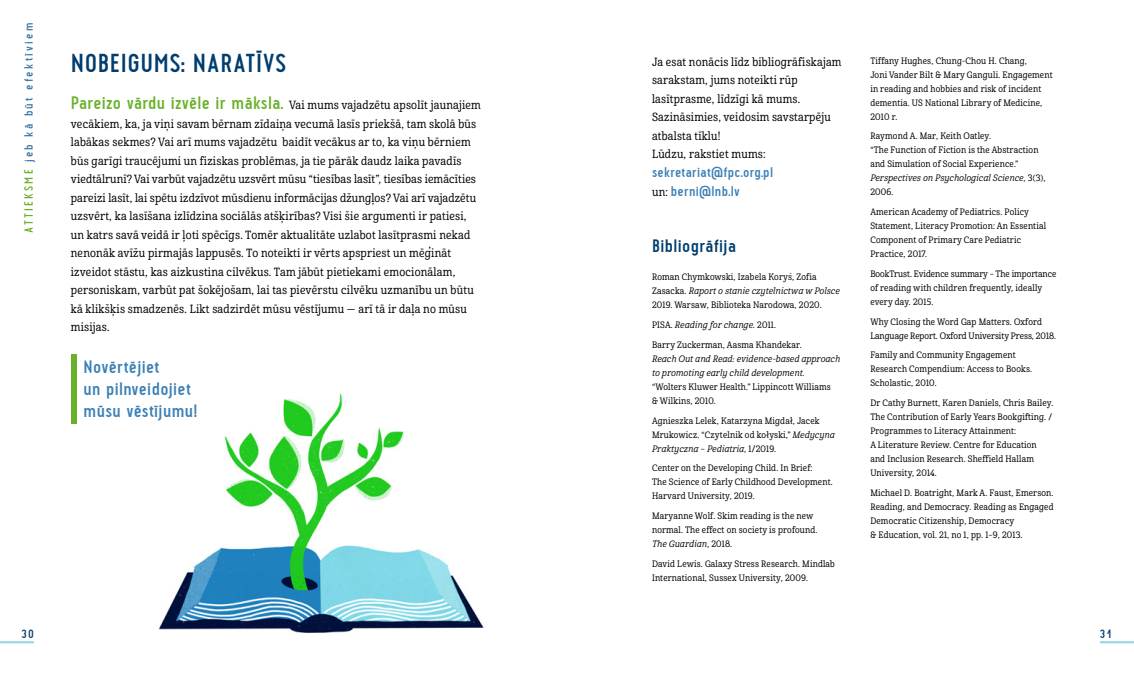
<style>
.page{position:relative;width:1134px;height:681px;background:#fff}
.page>*{position:absolute;margin:0;border:0;box-sizing:border-box;transform-origin:0 0}
.t1{font:700 26px "Pekora";letter-spacing:.02em;color:#003e6f}
.t2{font:700 18px/22px "Pekora";letter-spacing:.02em;color:#3c80b5}
.t3{font:700 18px "Pekora";letter-spacing:.02em;color:#003e6f}
.t4{font:700 14px/19px "Pekora";letter-spacing:.02em;color:#3c80b5}
.t5{font:700 12px "Pekora";letter-spacing:.185em;color:#3b78ab}
.t6{font:700 12px "Pekora";color:#003e6f}
.t7{font:11.5px/18.5px "Cabrito Con Med";letter-spacing:.02em;color:#000}
.t8{font:9px/14px "Cabrito Con Med";letter-spacing:.02em;color:#000}
.t9{font:9px/14px "Cabrito Con Med It";letter-spacing:.02em;color:#000}
.t10{font:9px/14px "Cabrito Con Med";color:#000}
.s1{color:#69b12a}
.s2{font-family:"Pekora";font-weight:700;font-size:18px;color:#69b12a}
.s3{font-family:"Cabrito Con Med";font-weight:400;font-size:11.5px;color:#000}
.s4{font-family:"Cabrito Con Med"}
.s5{font-family:"Cabrito Con Med It"}
</style>
<div class="page">
<img style="left:159px;top:393px;width:325px;height:240px">
<div style="left:71px;top:354px;width:6px;height:70px;background:#69b12a"></div>
<hr style="left:0;top:641px;width:34px;height:2px;background:#91d3e7">
<hr style="left:1100px;top:641px;width:34px;height:2px;background:#91d3e7">
<h3 class="t5" style="left:22px;top:233px;width:212px;rotate:-90deg"><span class="s1">ATTIEKSME</span> jeb kā būt efektīviem</h3>
<h1 class="t1" style="left:71px;top:49px;width:217px">NOBEIGUMS: NARATĪVS</h1>
<p class="t7" style="left:71px;top:96px;width:412px"><span class="s2">Pareizo vārdu izvēle ir māksla.</span> Vai mums vajadzētu apsolīt jaunajiem vecākiem, ka, ja viņi savam bērnam zīdaiņa vecumā lasīs priekšā, tam skolā būs labākas sekmes? Vai arī mums vajadzētu baidīt vecākus ar to, ka viņu bērniem būs garīgi traucējumi un fiziskas problēmas, ja tie pārāk daudz laika pavadīs viedtālrunī? Vai varbūt vajadzētu uzsvērt mūsu “tiesības lasīt”, tiesības iemācīties pareizi lasīt, lai spētu izdzīvot mūsdienu informācijas džungļos? Vai arī vajadzētu uzsvērt, ka lasīšana izlīdzina sociālās atšķirības? Visi šie argumenti ir patiesi, un katrs savā veidā ir ļoti spēcīgs. Tomēr aktualitāte uzlabot lasītprasmi nekad nenonāk avīžu pirmajās lappusēs. To noteikti ir vērts apspriest un mēģināt izveidot stāstu, kas aizkustina cilvēkus. Tam jābūt pietiekami emocionālam, personiskam, varbūt pat šokējošam, lai tas pievērstu cilvēku uzmanību un būtu kā klikšķis smadzenēs. Likt sadzirdēt mūsu vēstījumu — arī tā ir daļa no mūsu misijas.</p>
<h2 class="t2" style="left:84px;top:356px;width:115px">Novērtējiet<br>un pilnveidojiet mūsu vēstījumu!</h2>
<p class="t7" style="left:652px;top:53px;width:191px">Ja esat nonācis līdz bibliogrāfiskajam sarakstam, jums noteikti rūp lasītprasme, līdzīgi kā mums.<br>Sazināsimies, veidosim savstarpēju atbalsta tīklu!<br>Lūdzu, rakstiet mums:</p>
<h3 class="t4" style="left:652px;top:163px;width:123px">sekretariat@fpc.org.pl <span class="s3">un:</span> berni@lnb.lv</h3>
<h2 class="t3" style="left:652px;top:236px;width:85px">Bibliogrāfija</h2>
<p class="t8" style="left:652px;top:270px;width:166px">Roman Chymkowski, Izabela Koryś, Zofia</p>
<p class="t9" style="left:652px;top:284px;width:189px"><span class="s4">Zasacka.</span> Raport o stanie czytelnictwa w Polsce</p>
<p class="t8" style="left:652px;top:298px;width:171px">2019. Warsaw, Biblioteka Narodowa, 2020.</p>
<p class="t9" style="left:652px;top:318px;width:125px"><span class="s4">PISA.</span> Reading for change. <span class="s4">2011.</span></p>
<p class="t8" style="left:652px;top:338px;width:151px">Barry Zuckerman, Aasma Khandekar.</p>
<p class="t9" style="left:652px;top:352px;width:189px">Reach Out and Read: evidence-based approach to promoting early child development.</p>
<p class="t8" style="left:652px;top:380px;width:180px">“Wolters Kluwer Health.” Lippincott Williams &amp; Wilkins, 2010.</p>
<p class="t8" style="left:652px;top:413px;width:184px">Agnieszka Lelek, Katarzyna Migdał, Jacek<br>Mrukowicz. “Czytelnik od kołyski,” <span class="s5">Medycyna</span></p>
<p class="t9" style="left:652px;top:441px;width:126px">Praktyczna – Pediatria<span class="s4">, 1/2019.</span></p>
<p class="t8" style="left:652px;top:461px;width:182px">Center on the Developing Child. In Brief:<br>The Science of Early Childhood Development.<br>Harvard University, 2019.</p>
<p class="t8" style="left:652px;top:509px;width:167px">Maryanne Wolf. Skim reading is the new normal. The effect on society is profound.</p>
<p class="t9" style="left:652px;top:537px;width:82px">The Guardian<span class="s4">, 2018.</span></p>
<p class="t8" style="left:652px;top:556px;width:184px">David Lewis. Galaxy Stress Research. Mindlab<br>International, Sussex University, 2009.</p>
<p class="t8" style="left:870px;top:54px;width:184px">Tiffany Hughes, Chung-Chou H. Chang,<br>Joni Vander Bilt &amp; Mary Ganguli. Engagement in reading and hobbies and risk of incident dementia. US National Library of Medicine, 2010 r.</p>
<p class="t8" style="left:870px;top:129px;width:170px">Raymond A. Mar, Keith Oatley.<br>“The Function of Fiction is the Abstraction and Simulation of Social Experience.”</p>
<p class="t9" style="left:870px;top:171px;width:177px">Perspectives on Psychological Science<span class="s4">, 3(3),</span></p>
<p class="t8" style="left:870px;top:183px;width:160px;line-height:19.7px">2006.<br>American Academy of Pediatrics. Policy</p>
<p class="t8" style="left:870px;top:219px;width:177px">Statement, Literacy Promotion: An Essential<br>Component of Primary Care Pediatric<br>Practice, 2017.</p>
<p class="t8" style="left:870px;top:267px;width:188px">BookTrust. Evidence summary – The importance of reading with children frequently, ideally every day. 2015.</p>
<p class="t10" style="left:870px;top:314px;width:187px">Why Closing the Word Gap Matters. Oxford<br>Language Report. Oxford University Press, 2018.</p>
<p class="t8" style="left:870px;top:348px;width:163px">Family and Community Engagement<br>Research Compendium: Access to Books.<br>Scholastic, 2010.</p>
<p class="t8" style="left:870px;top:396px;width:185px">Dr Cathy Burnett, Karen Daniels, Chris Bailey.<br>The Contribution of Early Years Bookgifting. / Programmes to Literacy Attainment:<br>A Literature Review. Centre for Education and Inclusion Research. Sheffield Hallam University, 2014.</p>
<p class="t8" style="left:870px;top:485px;width:185px">Michael D. Boatright, Mark A. Faust, Emerson.<br>Reading, and Democracy. Reading as Engaged Democratic Citizenship, Democracy<br>&amp; Education, vol. 21, no 1, pp. 1–9, 2013.</p>
<h3 class="t6" style="left:21px;top:627px;width:14px">30</h3>
<h3 class="t6" style="left:1100px;top:627px;width:13px">31</h3>
</div>
